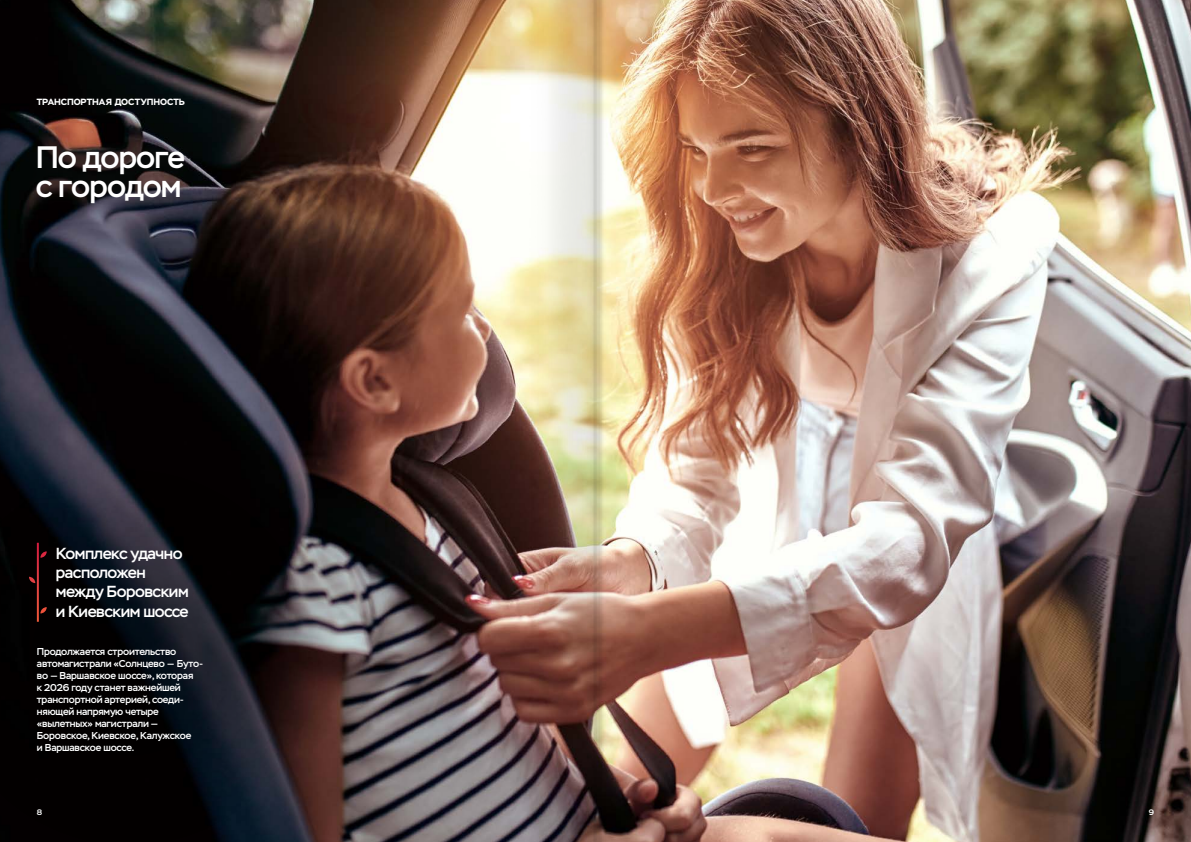
<style>
.page{position:relative;width:1191px;height:842px;background:#fff}
.page>*{position:absolute;margin:0;border:0;box-sizing:border-box;transform-origin:0 0}
.t1{font:500 31px/29px "Stem";letter-spacing:-.03em;color:#fff}
.TXT{font:500 16px/19.2px "Stem";letter-spacing:-.03em;color:#fff}
.txt{font:500 10px/12px "Stem";letter-spacing:-.015em;color:#fff}
.t2{font:700 9px "Stem";letter-spacing:-.005em;color:#fff}
.t3{font:500 8px "Stem";color:#fff}
</style>
<div class="page">
<img style="left:0;top:0;width:1191px;height:842px">
<svg style="left:0;top:468px;width:298px;height:374px;background:#0d0d11"></svg>
<div style="left:22px;top:131px;width:177px;height:87px;background:#231f20;opacity:.5"></div>
<div style="left:29px;top:89px;width:164px;height:26px;background:#040706"></div>
<hr style="left:37px;top:543px;width:2px;height:79px;background:#fff">
<svg style="left:40px;top:551px;width:7px;height:7px"></svg>
<svg style="left:40px;top:607px;width:7px;height:6px"></svg>
<svg style="left:29px;top:577px;width:6px;height:6px"></svg>
<img style="left:298px;top:0;width:595px;height:842px">
<h2 class="t2" style="left:37px;top:96px;width:149px">ТРАНСПОРТНАЯ ДОСТУПНОСТЬ</h2>
<h1 class="t1" style="left:36px;top:143px;width:151px">По дороге с городом</h1>
<p class="TXT" style="left:56px;top:544px;width:134px">Комплекс удачно расположен между Боровским и Киевским шоссе</p>
<p class="txt" style="left:37px;top:645px;width:168px">Продолжается строительство автомагистрали «Солнцево — Буто&shy;во — Варшавское шоссе», которая<br>к 2026 году станет важнейшей транспортной артерией, соеди&shy;няющей напрямую четыре «вылетных» магистрали —<br>Боровское, Киевское, Калужское<br>и Варшавское шоссе.</p>
<p class="t3" style="left:37px;top:807px;width:7px">8</p>
<p class="t3" style="left:1148px;top:807px;width:7px">9</p>
</div>
